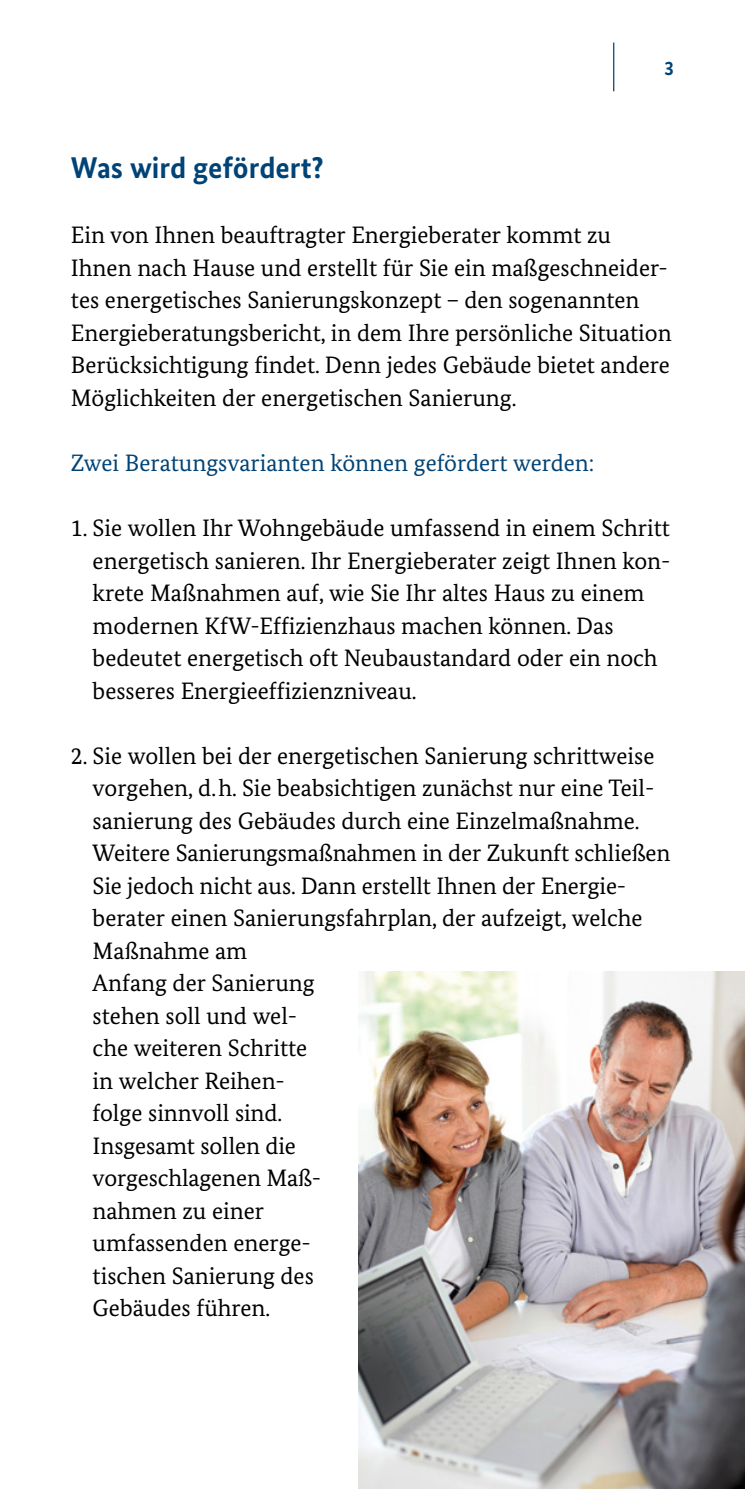
<style>
.page{position:relative;width:745px;height:1489px;background:#fff}
.page>*{position:absolute;margin:0;border:0;box-sizing:border-box;transform-origin:0 0}
.t1{font:700 30px "Bundes Sans";color:#004376}
.t2{font:23.75px/32.5px "Bundes Serif";color:#000}
.t3{font:23.75px "Bundes Serif";color:#004376}
.t4{font:700 20px "Bundes Sans";color:#004376}
</style>
<div class="page">
<hr style="left:612px;top:43px;width:2px;height:48px;background:#004376">
<img style="left:358px;top:971px;width:386px;height:517px">
<h2 class="t1" style="left:71px;top:150px;width:254px">Was wird gefördert?</h2>
<p class="t4" style="left:663px;top:56px;width:11px">3</p>
<p class="t2" style="left:71px;top:219px;width:601px">Ein von Ihnen beauftragter Energieberater kommt zu Ihnen nach Hause und erstellt für Sie ein maßgeschneider&shy;tes energetisches Sanierungskonzept – den sogenannten Energieberatungsbericht, in dem Ihre persönliche Situation Berücksichtigung findet. Denn jedes Gebäude bietet andere Möglichkeiten der energetischen Sanierung.</p>
<p class="t3" style="left:71px;top:448px;width:524px">Zwei Beratungsvarianten können gefördert werden:</p>
<p class="t2" style="left:93px;top:511px;width:579px;text-indent:-22px">1. Sie wollen Ihr Wohngebäude umfassend in einem Schritt energetisch sanieren. Ihr Energieberater zeigt Ihnen kon&shy;krete Maßnahmen auf, wie Sie Ihr altes Haus zu einem modernen KfW-Effizienzhaus machen können. Das bedeutet energetisch oft Neubaustandard oder ein noch besseres Energieeffizienzniveau.</p>
<p class="t2" style="left:93px;top:739px;width:579px;text-indent:-22px">2. Sie wollen bei der energetischen Sanierung schrittweise vorgehen, d.h. Sie beabsichtigen zunächst nur eine Teil&shy;sanierung des Gebäudes durch eine Einzelmaßnahme.<br>Weitere Sanierungsmaßnahmen in der Zukunft schließen<br>Sie jedoch nicht aus. Dann erstellt Ihnen der Energie&shy;berater einen Sanierungsfahrplan, der aufzeigt, welche<br>Maßnahme am<br>Anfang der Sanierung<br>stehen soll und wel-<br>che weiteren Schritte<br>in welcher Reihen-<br>folge sinnvoll sind.<br>Insgesamt sollen die<br>vorgeschlagenen Maß-<br>nahmen zu einer<br>umfassenden energe-<br>tischen Sanierung des<br>Gebäudes führen.</p>
</div>
